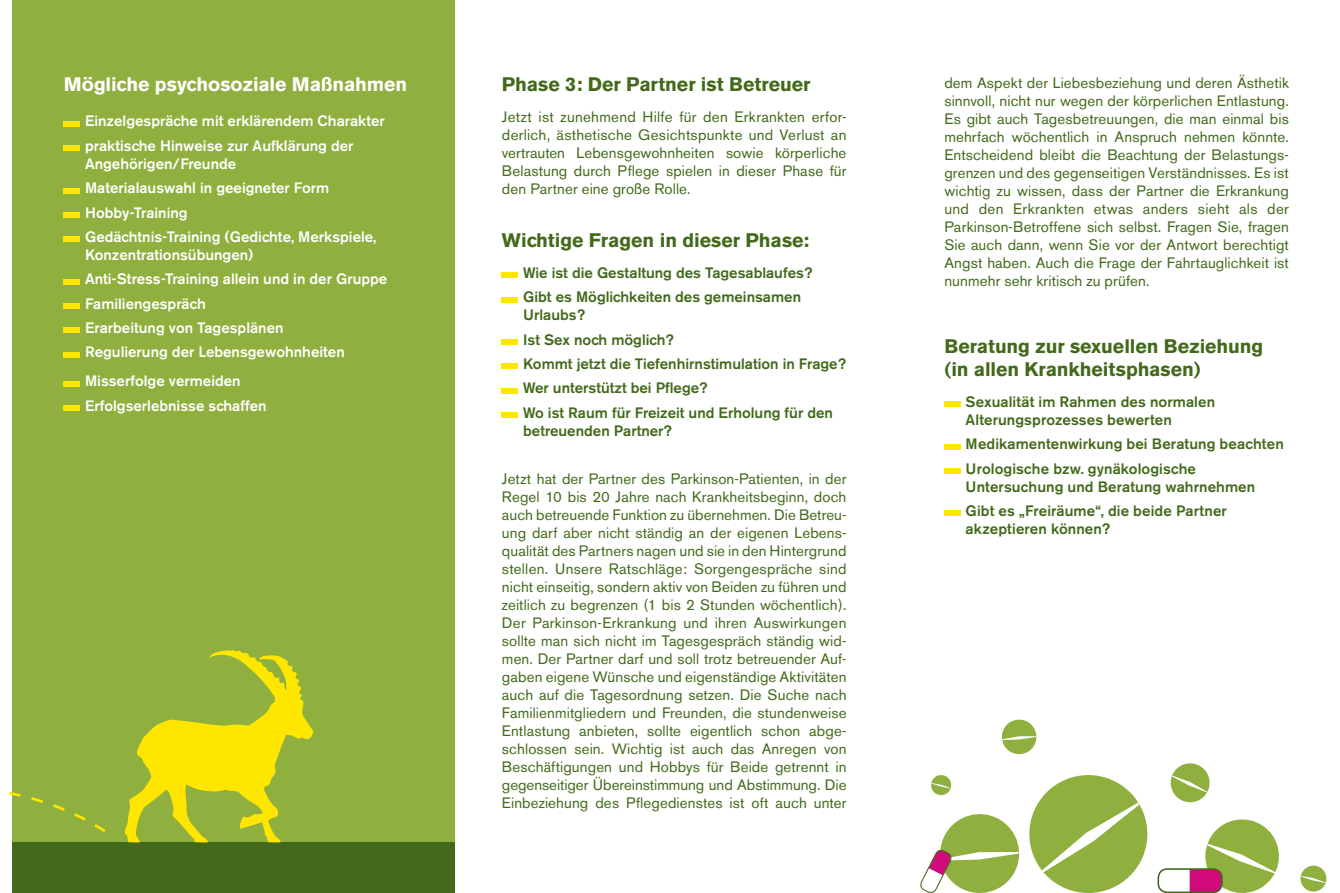
<style>
.page{position:relative;width:1340px;height:893px;background:#fff}
.page>*{position:absolute;margin:0;border:0;box-sizing:border-box;transform-origin:0 0}
.t1{font:700 19.5px/23.4px "Akzidenz Grotesk BE";color:#426a1a}
.t2{font:700 19.5px "Akzidenz Grotesk BE";letter-spacing:-.005em;color:#fff}
.t3{font:15px/18px "Akzidenz Grotesk BE";letter-spacing:.01em;color:#426a1a;text-align:justify}
.t4{font:500 15px/18px "Akzidenz Grotesk BE";color:#426a1a}
.t5{font:500 15px/18px "Akzidenz Grotesk BE";color:#fff}
</style>
<div class="page">
<div style="left:502px;top:273px;width:16px;height:5px;background:#ffe601"></div>
<div style="left:502px;top:297px;width:16px;height:5px;background:#ffe601"></div>
<div style="left:502px;top:339px;width:16px;height:6px;background:#ffe601"></div>
<div style="left:502px;top:364px;width:16px;height:5px;background:#ffe601"></div>
<div style="left:502px;top:388px;width:16px;height:5px;background:#ffe601"></div>
<div style="left:502px;top:412px;width:16px;height:6px;background:#ffe601"></div>
<div style="left:944px;top:402px;width:16px;height:5px;background:#ffe601"></div>
<div style="left:944px;top:444px;width:16px;height:5px;background:#ffe601"></div>
<div style="left:944px;top:468px;width:16px;height:6px;background:#ffe601"></div>
<div style="left:944px;top:511px;width:16px;height:5px;background:#ffe601"></div>
<div style="left:1029px;top:775px;width:118px;height:118px;background:#8faf3e;border-radius:50%"></div>
<svg style="left:1041px;top:803px;width:98px;height:69px"></svg>
<svg style="left:920px;top:814px;width:100px;height:79px"></svg>
<svg style="left:1189px;top:819px;width:90px;height:74px"></svg>
<div style="left:1157px;top:868px;width:65px;height:25px;border:2px solid #426a1a;border-radius:9px"></div>
<svg style="left:1001px;top:719px;width:36px;height:36px"></svg>
<svg style="left:1170px;top:763px;width:40px;height:40px"></svg>
<svg style="left:1300px;top:865px;width:27px;height:27px"></svg>
<svg style="left:931px;top:775px;width:21px;height:21px"></svg>
<div style="left:13px;top:0;width:442px;height:893px;background:#8faf3e"></div>
<div style="left:64px;top:121px;width:16px;height:5px;background:#ffe601"></div>
<div style="left:64px;top:145px;width:16px;height:6px;background:#ffe601"></div>
<div style="left:64px;top:188px;width:16px;height:5px;background:#ffe601"></div>
<div style="left:64px;top:212px;width:16px;height:6px;background:#ffe601"></div>
<div style="left:64px;top:237px;width:16px;height:5px;background:#ffe601"></div>
<div style="left:64px;top:279px;width:16px;height:5px;background:#ffe601"></div>
<div style="left:64px;top:303px;width:16px;height:6px;background:#ffe601"></div>
<div style="left:64px;top:328px;width:16px;height:5px;background:#ffe601"></div>
<div style="left:64px;top:352px;width:16px;height:5px;background:#ffe601"></div>
<div style="left:64px;top:381px;width:16px;height:5px;background:#ffe601"></div>
<div style="left:64px;top:405px;width:16px;height:6px;background:#ffe601"></div>
<div style="left:13px;top:843px;width:442px;height:50px;background:#426a1a"></div>
<svg style="left:125px;top:650px;width:188px;height:192px"></svg>
<svg style="left:9px;top:777px;width:97px;height:57px"></svg>
<p class="t2" style="left:64px;top:73px;width:345px">Mögliche psychosoziale Maßnahmen</p>
<p class="t5" style="left:85px;top:112px;width:301px">Einzelgespräche mit erklärendem Charakter</p>
<p class="t5" style="left:85px;top:136px;width:270px">praktische Hinweise zur Aufklärung der<br>Angehörigen/Freunde</p>
<p class="t5" style="left:85px;top:179px;width:246px">Materialauswahl in geeigneter Form</p>
<p class="t5" style="left:85px;top:203px;width:104px">Hobby-Training</p>
<p class="t5" style="left:85px;top:228px;width:293px">Gedächtnis-Training (Gedichte, Merkspiele,<br>Konzentrationsübungen)</p>
<p class="t5" style="left:85px;top:270px;width:304px">Anti-Stress-Training allein und in der Gruppe</p>
<p class="t5" style="left:85px;top:294px;width:122px">Familiengespräch</p>
<p class="t5" style="left:85px;top:319px;width:200px">Erarbeitung von Tagesplänen</p>
<p class="t5" style="left:85px;top:343px;width:261px">Regulierung der Lebensgewohnheiten</p>
<p class="t5" style="left:85px;top:372px;width:157px">Misserfolge vermeiden</p>
<p class="t5" style="left:85px;top:396px;width:183px">Erfolgserlebnisse schaffen</p>
<p class="t1" style="left:502px;top:73px;width:310px">Phase 3: Der Partner ist Betreuer</p>
<p class="t3" style="left:502px;top:108px;width:346px">Jetzt ist zunehmend Hilfe für den Erkrankten erfor&shy;derlich, ästhetische Gesichtspunkte und Verlust an vertrauten Lebensgewohnheiten sowie körperliche Belastung durch Pflege spielen in dieser Phase für den Partner eine große Rolle.</p>
<p class="t1" style="left:502px;top:229px;width:309px">Wichtige Fragen in dieser Phase:</p>
<p class="t4" style="left:523px;top:263px;width:291px">Wie ist die Gestaltung des Tagesablaufes?</p>
<p class="t4" style="left:523px;top:288px;width:279px">Gibt es Möglichkeiten des gemeinsamen<br>Urlaubs?</p>
<p class="t4" style="left:523px;top:330px;width:152px">Ist Sex noch möglich?</p>
<p class="t4" style="left:523px;top:355px;width:324px">Kommt jetzt die Tiefenhirnstimulation in Frage?</p>
<p class="t4" style="left:523px;top:379px;width:186px">Wer unterstützt bei Pflege?</p>
<p class="t4" style="left:523px;top:403px;width:311px">Wo ist Raum für Freizeit und Erholung für den betreuenden Partner?</p>
<p class="t3" style="left:502px;top:469px;width:346px">Jetzt hat der Partner des Parkinson-Patienten, in der Regel 10 bis 20 Jahre nach Krankheitsbeginn, doch auch betreuende Funktion zu übernehmen. Die Betreu&shy;ung darf aber nicht ständig an der eigenen Lebens&shy;qualität des Partners nagen und sie in den Hintergrund stellen. Unsere Ratschläge: Sorgengespräche sind nicht einseitig, sondern aktiv von Beiden zu führen und zeitlich zu begrenzen (1 bis 2 Stunden wöchentlich).<br>Der Parkinson-Erkrankung und ihren Auswirkungen sollte man sich nicht im Tagesgespräch ständig wid&shy;men. Der Partner darf und soll trotz betreuender Auf&shy;gaben eigene Wünsche und eigenständige Aktivitäten auch auf die Tagesordnung setzen. Die Suche nach Familienmitgliedern und Freunden, die stundenweise Entlastung anbieten, sollte eigentlich schon abge&shy;schlossen sein. Wichtig ist auch das Anregen von Beschäftigungen und Hobbys für Beide getrennt in gegenseitiger Übereinstimmung und Abstimmung. Die Einbeziehung des Pflegedienstes ist oft auch unter</p>
<p class="t3" style="left:944px;top:74px;width:346px">dem Aspekt der Liebesbeziehung und deren Ästhetik sinnvoll, nicht nur wegen der körperlichen Entlastung.<br>Es gibt auch Tagesbetreuungen, die man einmal bis mehrfach wöchentlich in Anspruch nehmen könnte.<br>Entscheidend bleibt die Beachtung der Belastungs&shy;grenzen und des gegenseitigen Verständnisses. Es ist wichtig zu wissen, dass der Partner die Erkrankung und den Erkrankten etwas anders sieht als der Parkinson-Betroffene sich selbst. Fragen Sie, fragen Sie auch dann, wenn Sie vor der Antwort berechtigt Angst haben. Auch die Frage der Fahrtauglichkeit ist nunmehr sehr kritisch zu prüfen.</p>
<p class="t1" style="left:944px;top:334px;width:320px">Beratung zur sexuellen Beziehung (in allen Krankheitsphasen)</p>
<p class="t4" style="left:965px;top:393px;width:251px">Sexualität im Rahmen des normalen<br>Alterungsprozesses bewerten</p>
<p class="t4" style="left:965px;top:435px;width:319px">Medikamentenwirkung bei Beratung beachten</p>
<p class="t4" style="left:965px;top:459px;width:291px">Urologische bzw. gynäkologische<br>Untersuchung und Beratung wahrnehmen</p>
<p class="t4" style="left:965px;top:502px;width:263px">Gibt es „Freiräume“, die beide Partner akzeptieren können?</p>
</div>
